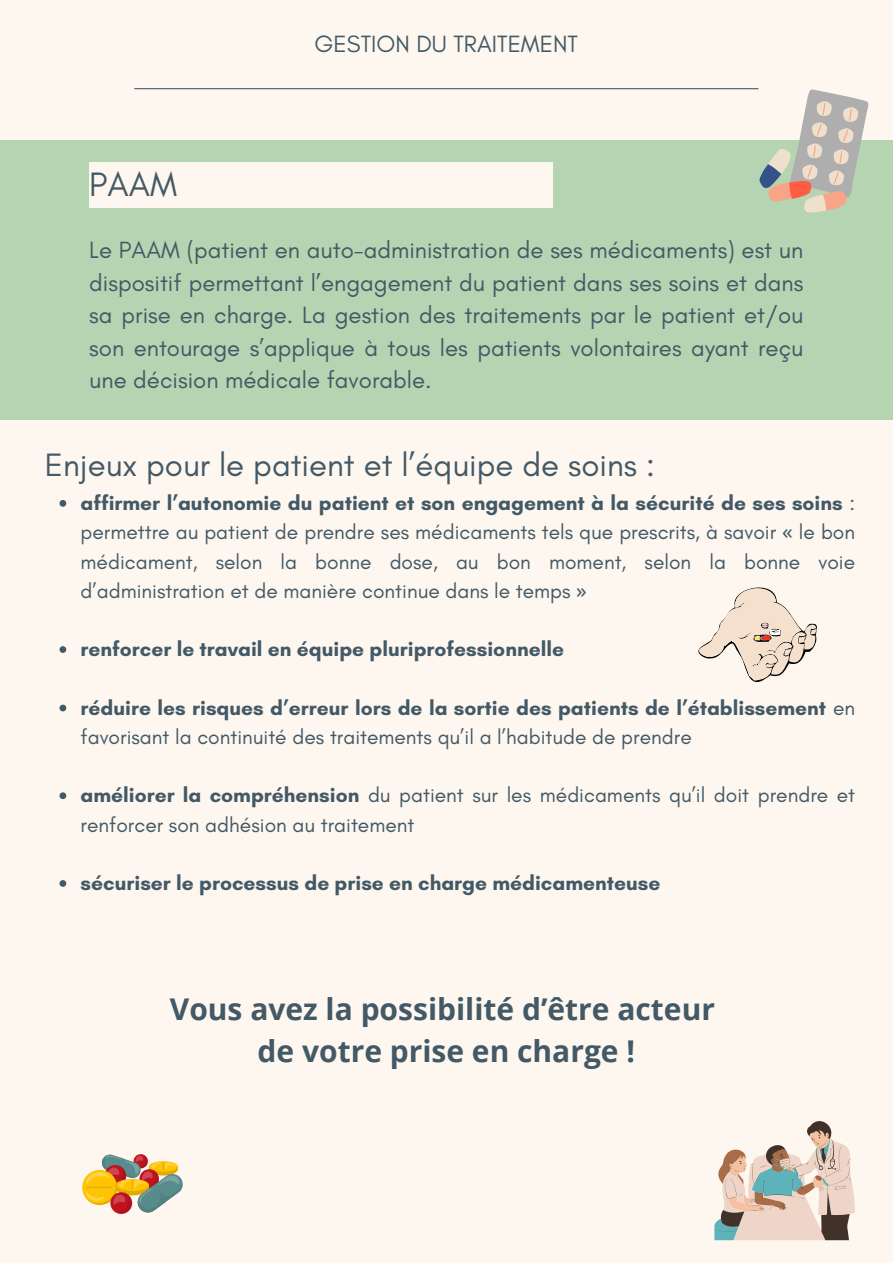
<style>
.page{position:relative;width:893px;height:1264px;background:#fff}
.page>*{position:absolute;margin:0;border:0;box-sizing:border-box;transform-origin:0 0}
.t1{font:34.5px "Glacial Indifference";color:#435966}
.t2{font:33px "Glacial Indifference";color:#435966}
.t3{font:700 30px "Open Sans";color:#435966}
.t4{font:24px/32.5px "Glacial Indifference";color:#435966;text-align:justify}
.t5{font:21px/29.2px "Glacial Indifference";color:#435966;text-align:justify}
.t6{font:700 21px/29.2px "Glacial Indifference";color:#435966}
.s1{font-weight:700}
.s2{font-family:"Noto Sans"}
.s3{font-weight:400}
</style>
<div class="page">
<div style="left:0;top:0;width:892px;height:1262px;background:#fdf7f0"></div>
<hr style="left:134px;top:88px;width:624px;height:1px;background:#435966">
<svg style="left:59px;top:500px;width:7px;height:6px"></svg>
<svg style="left:59px;top:646px;width:7px;height:7px"></svg>
<svg style="left:59px;top:704px;width:7px;height:7px"></svg>
<svg style="left:59px;top:792px;width:7px;height:7px"></svg>
<svg style="left:59px;top:880px;width:7px;height:6px"></svg>
<div style="left:0;top:141px;width:892px;height:278px;background:#b5d4b1"></div>
<div style="left:89px;top:162px;width:463px;height:45px;background:#fdf7f0"></div>
<svg style="left:758px;top:89px;width:111px;height:124px"></svg>
<svg style="left:82px;top:1154px;width:101px;height:60px"></svg>
<svg style="left:698px;top:587px;width:119px;height:95px"></svg>
<svg style="left:714px;top:1121px;width:140px;height:119px"></svg>
<p class="t1" style="left:89px;top:163px;width:89px">PAAM</p>
<p class="t4" style="left:314px;top:27px;width:265px">GESTION DU TRAITEMENT</p>
<p class="t4" style="left:89px;top:233px;width:715px">Le PAAM (patient en auto-administration de ses médicaments) est un dispositif permettant l’engagement du patient dans ses soins et dans sa prise en charge. La gestion des traitements par le patient et/ou son entourage s’applique à tous les patients volontaires ayant reçu une décision médicale favorable.</p>
<p class="t2" style="left:45px;top:445px;width:611px">Enjeux pour le patient et l’équipe de soins :</p>
<p class="t5" style="left:81px;top:488px;width:776px"><span class="s1">affirmer l’autonomie du patient et son engagement à la sécurité de ses soins</span> : permettre au patient de prendre ses médicaments tels que prescrits, à savoir <span class="s2">«</span> le bon médicament, selon la bonne dose, au bon moment, selon la bonne voie d’administration et de manière continue dans le temps <span class="s2">»</span></p>
<p class="t6" style="left:81px;top:634px;width:485px">renforcer le travail en équipe pluriprofessionnelle</p>
<p class="t6" style="left:81px;top:692px;width:776px">réduire les risques d’erreur lors de la sortie des patients de l’établissement <span class="s3">en favorisant la continuité des traitements qu’il a l’habitude de prendre</span></p>
<p class="t5" style="left:81px;top:780px;width:776px"><span class="s1">améliorer la compréhension</span> du patient sur les médicaments qu’il doit prendre et renforcer son adhésion au traitement</p>
<p class="t6" style="left:81px;top:868px;width:581px">sécuriser le processus de prise en charge médicamenteuse</p>
<p class="t3" style="left:170px;top:987px;width:546px">Vous avez la possibilité d’être acteur</p>
<p class="t3" style="left:257px;top:1029px;width:379px">de votre prise en charge !</p>
</div>
